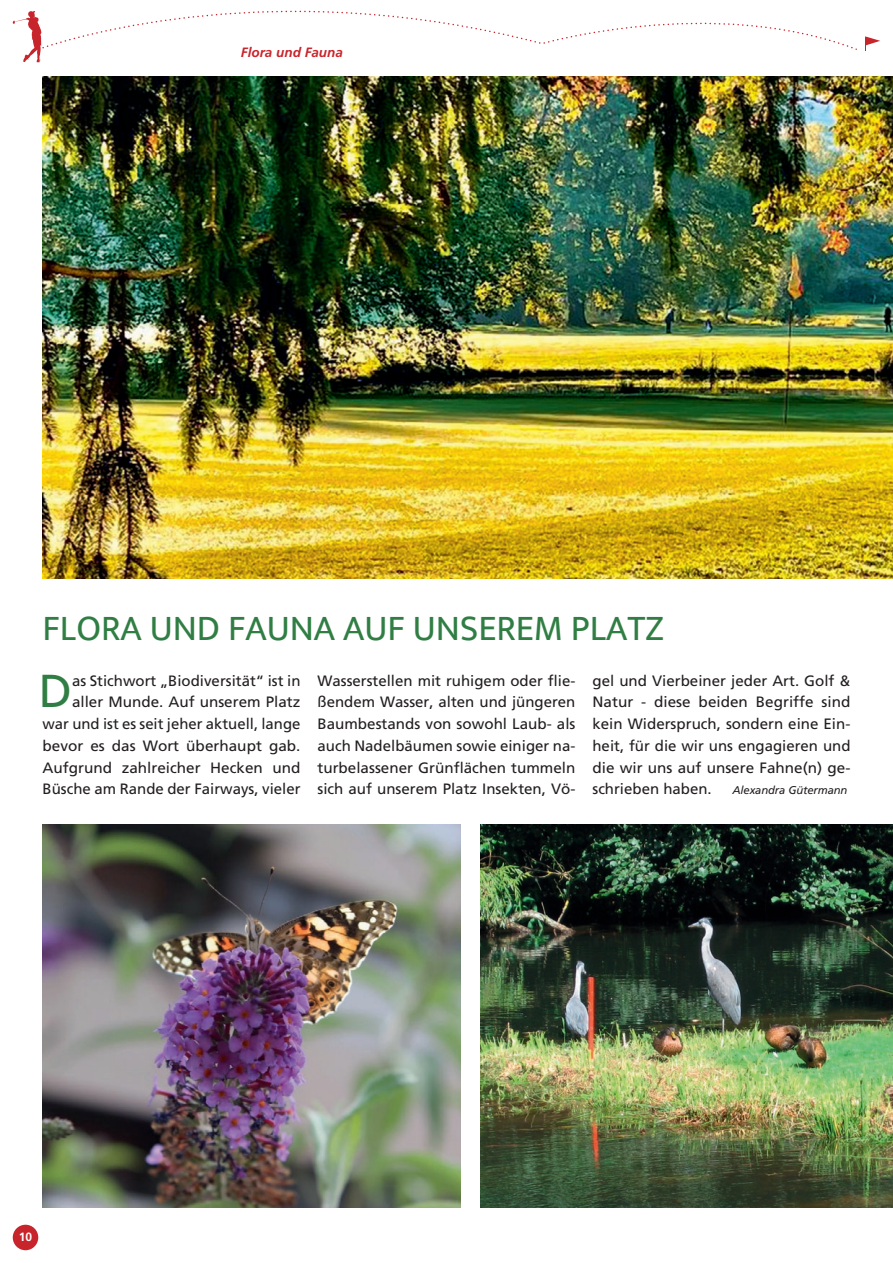
<style>
.page{position:relative;width:893px;height:1263px;background:#fff}
.page>*{position:absolute;margin:0;border:0;box-sizing:border-box;transform-origin:0 0}
.t1{font:46.2px "Frutiger LT Std";color:#307e44}
.t2{font:36px "Ek Mukta";color:#307e44}
.t3{font:15px/21.8px "Frutiger LT Std";color:#231f20;text-align:justify}
.t4{font:italic 700 13.5px "Frutiger LT Std";color:#c8242b}
.t5{font:700 12px "Frutiger LT Std";color:#fff}
.t6{font:italic 11.25px "Frutiger LT Std";letter-spacing:-.01em;color:#231f20}
</style>
<div class="page">
<img style="left:43px;top:77px;width:850px;height:501px">
<img style="left:43px;top:825px;width:418px;height:383px">
<img style="left:480px;top:825px;width:413px;height:383px">
<svg style="left:865px;top:36px;width:15px;height:15px"></svg>
<svg style="left:13px;top:11px;width:844px;height:51px"></svg>
<div style="left:13px;top:1225px;width:25px;height:25px;background:#c8242b;border-radius:50%"></div>
<p class="t4" style="left:241px;top:44px;width:104px">Flora und Fauna</p>
<h2 class="t2" style="left:43px;top:606px;width:623px">FLORA UND FAUNA AUF UNSEREM PLATZ</h2>
<p class="t3" style="left:317px;top:670px;width:259px">Wasserstellen mit ruhigem oder flie&shy;ßendem Wasser, alten und jüngeren Baumbestands von sowohl Laub- als auch Nadelbäumen sowie einiger na&shy;turbelassener Grünflächen tummeln sich auf unserem Platz Insekten, Vö-</p>
<p class="t3" style="left:592px;top:670px;width:259px">gel und Vierbeiner jeder Art. Golf &amp; Natur - diese beiden Begriffe sind kein Widerspruch, sondern eine Ein&shy;heit, für die wir uns engagieren und die wir uns auf unsere Fahne(n) ge&shy;schrieben haben.</p>
<p class="t3" style="left:43px;top:670px;width:259px;text-align:right">as Stichwort „Biodiversität“ ist in aller Munde. Auf unserem Platz war und ist es seit jeher aktuell, lange bevor es das Wort überhaupt gab.<br>Aufgrund zahlreicher Hecken und Büsche am Rande der Fairways, vieler</p>
<h1 class="t1" style="left:39px;top:664px;width:35px">D</h1>
<p class="t6" style="left:733px;top:784px;width:116px">Alexandra Gütermann</p>
<p class="t5" style="left:19px;top:1230px;width:15px">10</p>
</div>
